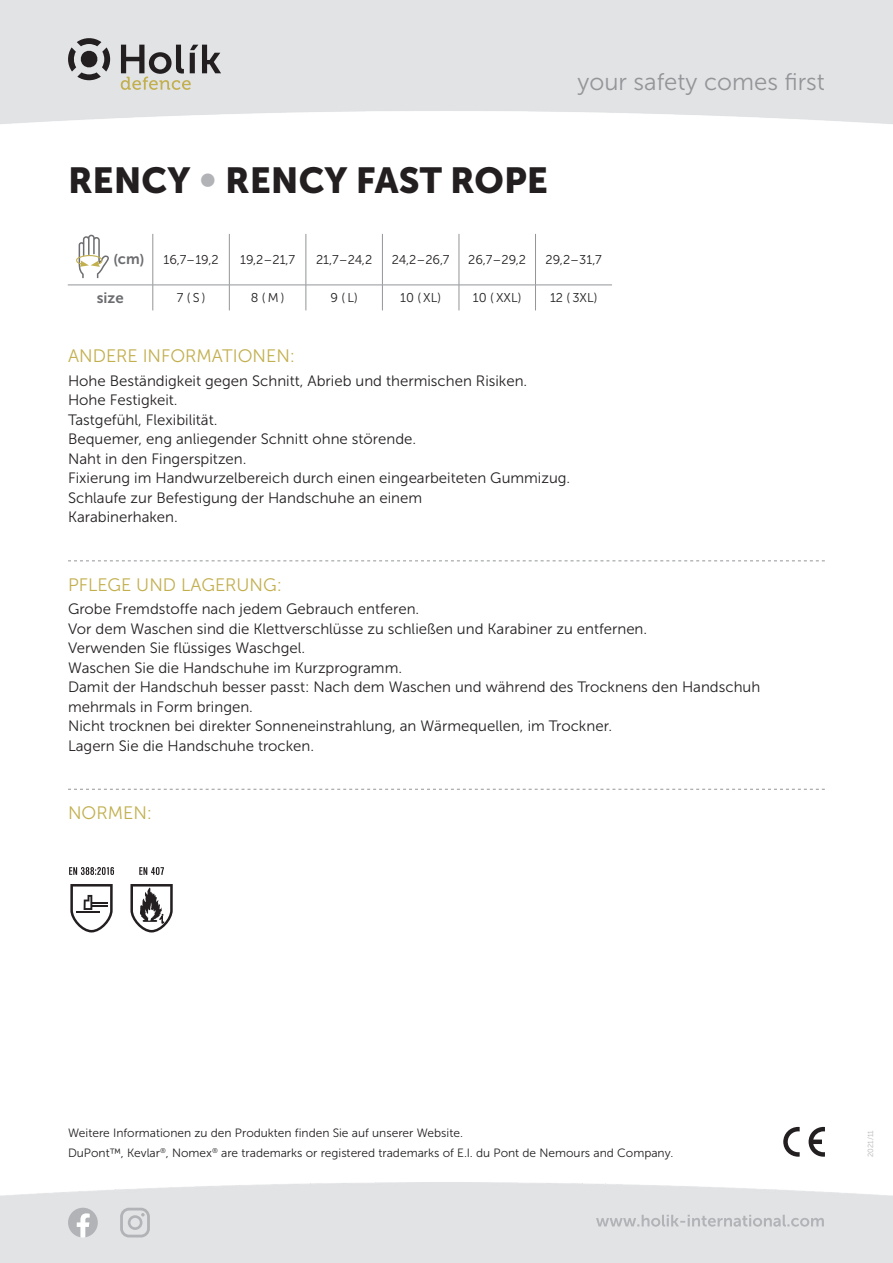
<style>
.page{position:relative;width:893px;height:1263px;background:#fff}
.page>*{position:absolute;margin:0;border:0;box-sizing:border-box;transform-origin:0 0}
.RODINA_HESDLINE_2__s{font:36px "Museo Sans 900";color:#231f20}
.t1{font:24px "Museo Sans 300";color:#939598}
.Nadpisek{font:18px "Museo Sans 300";color:#c2af4e}
.Texty_2__strana{font:15px/19.5px "Museo Sans 300";color:#231f20}
.Tabulka_Prvni_sloupe{font:15px "Museo Sans 700";color:#6c6d70}
.Tabulka_Stred{font:12.75px "Museo Sans 300";color:#231f20}
.Vice_info_na_webu{font:12px "Museo Sans 300";color:#231f20}
.t2{font:7.5px "Museo Sans 300";color:#b2b3b7}
.s1{color:#b2b3b7}
</style>
<div class="page">
<svg style="left:68px;top:38px;width:42px;height:42px;background:#959495"></svg>
<svg style="left:121px;top:45px;width:100px;height:45px;background:#aeaca7"></svg>
<hr style="left:153px;top:234px;width:1px;height:51px;background:#939598">
<hr style="left:229px;top:234px;width:1px;height:51px;background:#939598">
<hr style="left:306px;top:234px;width:1px;height:51px;background:#939598">
<hr style="left:382px;top:234px;width:1px;height:51px;background:#939598">
<hr style="left:459px;top:234px;width:1px;height:51px;background:#939598">
<hr style="left:535px;top:234px;width:1px;height:51px;background:#939598">
<hr style="left:68px;top:285px;width:85px;height:1px;background:#939598">
<hr style="left:153px;top:285px;width:76px;height:1px;background:#939598">
<svg style="left:153px;top:285px;width:1px;height:25px"></svg>
<hr style="left:229px;top:285px;width:77px;height:1px;background:#939598">
<svg style="left:229px;top:285px;width:1px;height:25px"></svg>
<hr style="left:306px;top:285px;width:76px;height:1px;background:#939598">
<svg style="left:306px;top:285px;width:1px;height:25px"></svg>
<hr style="left:382px;top:285px;width:77px;height:1px;background:#939598">
<svg style="left:382px;top:285px;width:1px;height:25px"></svg>
<hr style="left:459px;top:285px;width:76px;height:1px;background:#939598">
<svg style="left:459px;top:285px;width:1px;height:25px"></svg>
<hr style="left:535px;top:285px;width:77px;height:1px;background:#939598">
<svg style="left:535px;top:286px;width:1px;height:24px"></svg>
<svg style="left:76px;top:235px;width:33px;height:43px"></svg>
<svg style="left:783px;top:1127px;width:17px;height:30px"></svg>
<svg style="left:809px;top:1127px;width:16px;height:30px"></svg>
<svg style="left:68px;top:1208px;width:30px;height:29px"></svg>
<svg style="left:120px;top:1208px;width:30px;height:29px"></svg>
<svg style="left:596px;top:1215px;width:228px;height:12px;background:#d0d1d4"></svg>
<svg style="left:68px;top:560px;width:757px;height:1px"></svg>
<svg style="left:68px;top:789px;width:757px;height:1px"></svg>
<svg style="left:69px;top:867px;width:45px;height:8px"></svg>
<svg style="left:70px;top:884px;width:43px;height:48px"></svg>
<svg style="left:139px;top:867px;width:25px;height:8px"></svg>
<svg style="left:130px;top:884px;width:43px;height:48px"></svg>
<p class="RODINA_HESDLINE_2__s" style="left:68px;top:160px;width:481px">RENCY <span class="s1">•</span> RENCY FAST ROPE</p>
<h2 class="t1" style="left:578px;top:69px;width:249px">your safety comes first</h2>
<p class="Tabulka_Prvni_sloupe" style="left:113px;top:251px;width:33px">(cm)</p>
<p class="Tabulka_Stred" style="left:163px;top:253px;width:57px">16,7–19,2</p>
<p class="Tabulka_Stred" style="left:240px;top:253px;width:57px">19,2–21,7</p>
<p class="Tabulka_Stred" style="left:316px;top:253px;width:58px">21,7–24,2</p>
<p class="Tabulka_Stred" style="left:392px;top:253px;width:59px">24,2–26,7</p>
<p class="Tabulka_Stred" style="left:468px;top:253px;width:59px">26,7–29,2</p>
<p class="Tabulka_Stred" style="left:546px;top:253px;width:58px">29,2–31,7</p>
<p class="Tabulka_Prvni_sloupe" style="left:97px;top:290px;width:28px">size</p>
<p class="Tabulka_Stred" style="left:177px;top:291px;width:30px">7 (S)</p>
<p class="Tabulka_Stred" style="left:251px;top:291px;width:35px">8 (M)</p>
<p class="Tabulka_Stred" style="left:330px;top:291px;width:29px">9 (L )</p>
<p class="Tabulka_Stred" style="left:400px;top:291px;width:43px">10 ( XL )</p>
<p class="Tabulka_Stred" style="left:473px;top:291px;width:50px">10 ( XXL )</p>
<p class="Tabulka_Stred" style="left:550px;top:291px;width:49px">12 ( 3XL )</p>
<p class="Nadpisek" style="left:68px;top:346px;width:229px">ANDERE INFORMATIONEN:</p>
<p class="Texty_2__strana" style="left:68px;top:371px;width:504px">Hohe Beständigkeit gegen Schnitt, Abrieb und thermischen Risiken.<br>Hohe Festigkeit.<br>Tastgefühl, Flexibilität.<br>Bequemer, eng anliegender Schnitt ohne störende.<br>Naht in den Fingerspitzen.<br>Fixierung im Handwurzelbereich durch einen eingearbeiteten Gummizug.<br>Schlaufe zur Befestigung der Handschuhe an einem<br>Karabinerhaken.</p>
<p class="Nadpisek" style="left:68px;top:575px;width:215px">PFLEGE UND LAGERUNG:</p>
<p class="Texty_2__strana" style="left:68px;top:599px;width:353px">Grobe Fremdstoffe nach jedem Gebrauch entferen.</p>
<p class="Texty_2__strana" style="left:68px;top:619px;width:581px">Vor dem Waschen sind die Klettverschlüsse zu schließen und Karabiner zu entfernen.</p>
<p class="Texty_2__strana" style="left:68px;top:638px;width:239px">Verwenden Sie flüssiges Waschgel.</p>
<p class="Texty_2__strana" style="left:68px;top:658px;width:336px">Waschen Sie die Handschuhe im Kurzprogramm.</p>
<p class="Texty_2__strana" style="left:68px;top:677px;width:694px">Damit der Handschuh besser passt: Nach dem Waschen und während des Trocknens den Handschuh mehrmals in Form bringen.</p>
<p class="Texty_2__strana" style="left:68px;top:716px;width:546px">Nicht trocknen bei direkter Sonneneinstrahlung, an Wärmequellen, im Trockner.</p>
<p class="Texty_2__strana" style="left:68px;top:736px;width:248px">Lagern Sie die Handschuhe trocken.</p>
<p class="Nadpisek" style="left:68px;top:803px;width:86px">NORMEN:</p>
<p class="Vice_info_na_webu" style="left:68px;top:1126px;width:396px">Weitere Informationen zu den Produkten finden Sie auf unserer Website.</p>
<p class="Vice_info_na_webu" style="left:68px;top:1146px;width:607px">DuPont™, Kevlar<sup>®</sup>, Nomex<sup>®</sup> are trademarks or registered trademarks of E.I. du Pont de Nemours and Company.</p>
<p class="t2" style="left:866px;top:1157px;width:28px;rotate:-90deg">2021/11</p>
</div>
